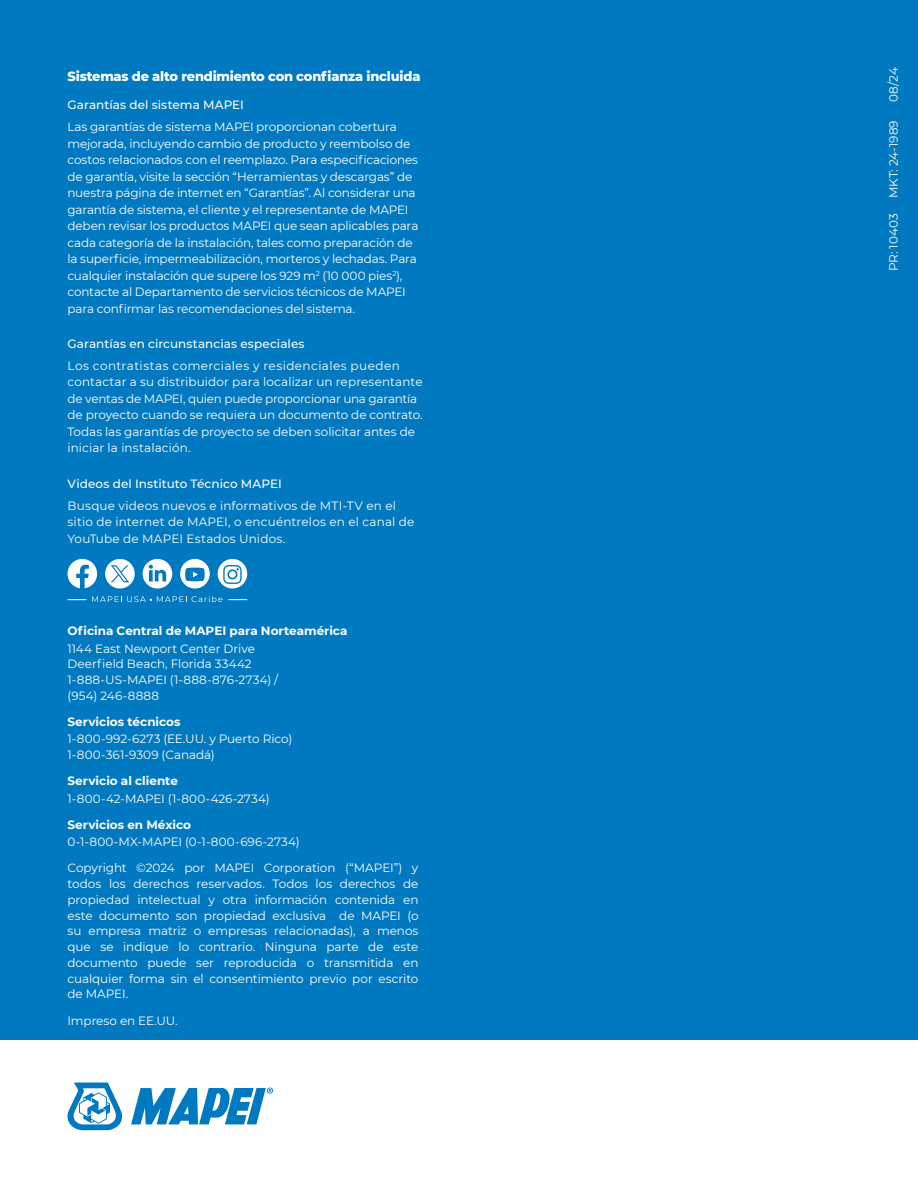
<style>
.page{position:relative;width:918px;height:1188px;background:#fff}
.page>*{position:absolute;margin:0;border:0;box-sizing:border-box;transform-origin:0 0}
.t1{font:800 13.5px "Montserrat";letter-spacing:-.015em;color:#fff;scale:.96 1}
.t2{font:12px/16.5px "Montserrat";letter-spacing:-.01em;color:#fff}
.t3{font:12px/16.5px "Montserrat";letter-spacing:.015em;color:#fff}
.t4{font:500 12px "Montserrat";letter-spacing:.005em;color:#fff}
.t5{font:700 12px "Montserrat";color:#fff}
</style>
<div class="page">
<div style="left:0;top:0;width:918px;height:1040px;background:#0079c1"></div>
<svg style="left:68px;top:1083px;width:54px;height:47px"></svg>
<svg style="left:131px;top:1088px;width:142px;height:36px"></svg>
<svg style="left:68px;top:559px;width:29px;height:29px"></svg>
<svg style="left:143px;top:559px;width:29px;height:30px"></svg>
<svg style="left:218px;top:559px;width:29px;height:30px"></svg>
<svg style="left:180px;top:559px;width:30px;height:30px"></svg>
<svg style="left:105px;top:559px;width:30px;height:30px"></svg>
<svg style="left:92px;top:596px;width:130px;height:6px"></svg>
<svg style="left:68px;top:599px;width:18px;height:1px"></svg>
<svg style="left:228px;top:599px;width:19px;height:1px"></svg>
<p class="t1" style="left:68px;top:66px;width:369px">Sistemas de alto rendimiento con confianza incluida</p>
<p class="t4" style="left:68px;top:97px;width:178px">Garantías del sistema MAPEI</p>
<p class="t2" style="left:68px;top:118px;width:352px">Las garantías de sistema MAPEI proporcionan cobertura mejorada, incluyendo cambio de producto y reembolso de costos relacionados con el reemplazo. Para especificaciones de garantía, visite la sección “Herramientas y descargas” de nuestra página de internet en “Garantías”. Al considerar una garantía de sistema, el cliente y el representante de MAPEI deben revisar los productos MAPEI que sean aplicables para cada categoría de la instalación, tales como preparación de la superficie, impermeabilización, morteros y lechadas. Para cualquier instalación que supere los 929 m<sup>2</sup> (10 000 pies<sup>2</sup>), contacte al Departamento de servicios técnicos de MAPEI para confirmar las recomendaciones del sistema.</p>
<p class="t4" style="left:68px;top:335px;width:239px">Garantías en circunstancias especiales</p>
<p class="t2" style="left:68px;top:357px;width:357px">Los contratistas comerciales y residenciales pueden contactar a su distribuidor para localizar un representante de ventas de MAPEI, quien puede proporcionar una garantía de proyecto cuando se requiera un documento de contrato.<br>Todas las garantías de proyecto se deben solicitar antes de iniciar la instalación.</p>
<p class="t4" style="left:68px;top:475px;width:216px">Videos del Instituto Técnico MAPEI</p>
<p class="t3" style="left:68px;top:497px;width:348px">Busque videos nuevos e informativos de MTI-TV en el sitio de internet de MAPEI, o encuéntrelos en el canal de<br>YouTube de MAPEI Estados Unidos.</p>
<p class="t5" style="left:68px;top:622px;width:282px">Oficina Central de MAPEI para Norteamérica</p>
<p class="t2" style="left:68px;top:640px;width:212px;line-height:15.8px">1144 East Newport Center Drive<br>Deerfield Beach, Florida 33442<br>1-888-US-MAPEI (1-888-876-2734) / (954) 246-8888</p>
<p class="t5" style="left:68px;top:713px;width:115px">Servicios técnicos</p>
<p class="t2" style="left:68px;top:731px;width:226px;line-height:15.8px">1-800-992-6273 (EE.UU. y Puerto Rico)<br>1-800-361-9309 (Canadá)</p>
<p class="t5" style="left:68px;top:772px;width:112px">Servicio al cliente</p>
<p class="t2" style="left:68px;top:790px;width:204px">1-800-42-MAPEI (1-800-426-2734)</p>
<p class="t5" style="left:68px;top:816px;width:125px">Servicios en México</p>
<p class="t2" style="left:68px;top:828px;width:352px;line-height:26.2px">0-1-800-MX-MAPEI (0-1-800-696-2734)<br>Copyright ©2024 por MAPEI Corporation (“MAPEI”) y</p>
<p class="t2" style="left:68px;top:876px;width:353px;line-height:15.8px;text-align:justify">todos los derechos reservados. Todos los derechos de propiedad intelectual y otra información contenida en este documento son propiedad exclusiva de MAPEI (o su empresa matriz o empresas relacionadas), a menos que se indique lo contrario. Ninguna parte de este documento puede ser reproducida o transmitida en cualquier forma sin el consentimiento previo por escrito de MAPEI.</p>
<p class="t2" style="left:68px;top:1012px;width:112px">Impreso en EE.UU.</p>
<p class="t2" style="left:885px;top:102px;width:36px;rotate:-90deg">08/24</p>
<p class="t2" style="left:885px;top:271px;width:152px;rotate:-90deg">PR: 10403 MKT: 24-1989</p>
</div>
